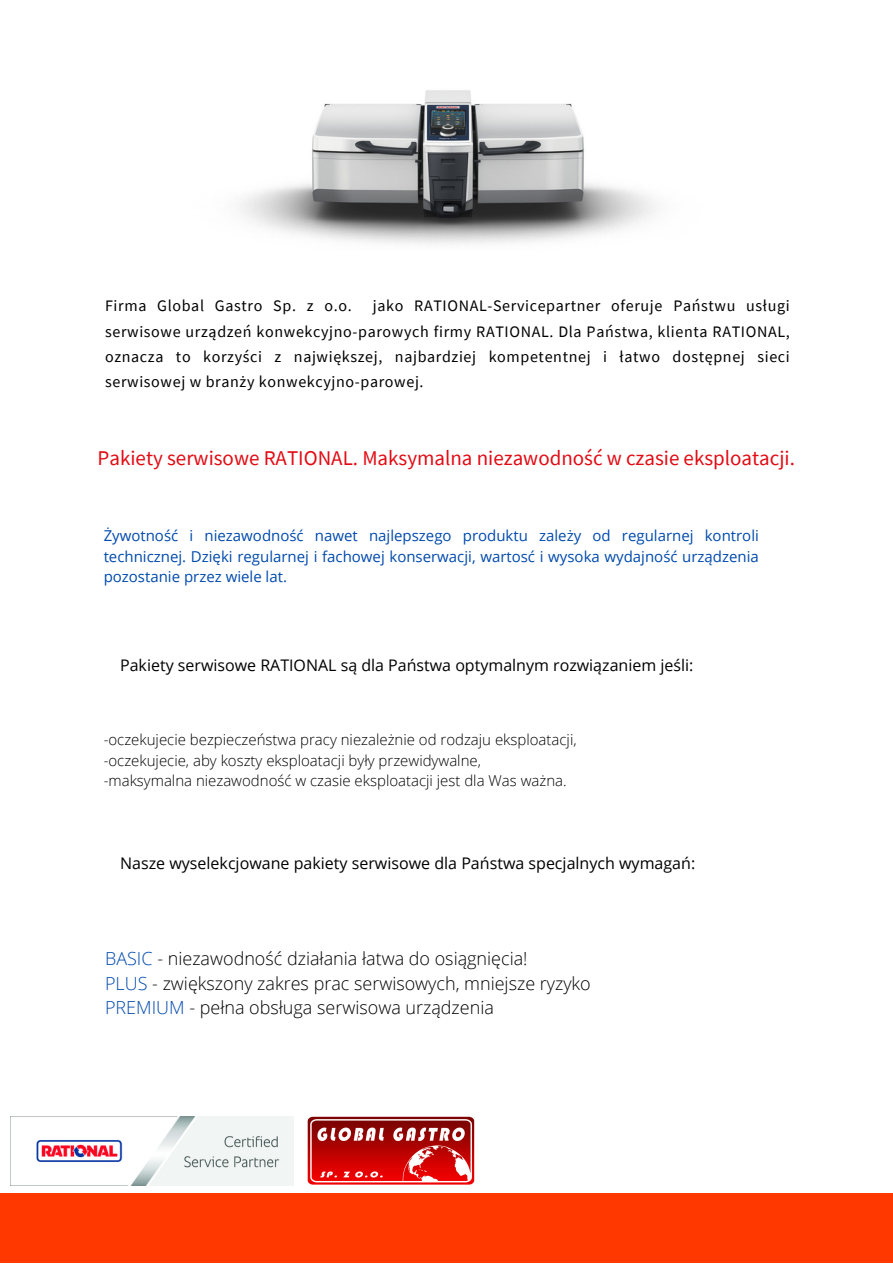
<style>
.page{position:relative;width:893px;height:1264px;background:#fff}
.page>*{position:absolute;margin:0;border:0;box-sizing:border-box;transform-origin:0 0}
.t1{font:21px "Source Sans Pro";color:#e20b14}
.t2{font:300 18px "Open Sans";color:#000}
.t3{font:16.05px/25.3px "Source Sans Pro";letter-spacing:.04em;color:#000;text-align:justify}
.t4{font:16.05px "Open Sans";color:#000}
.t5{font:15px/20.2px "Open Sans";color:#004aad;text-align:justify}
.t6{font:300 15px "Open Sans";color:#000}
.s1{color:#004aad}
</style>
<div class="page">
<div style="left:0;top:1192px;width:892px;height:70px;background:#ff3800"></div>
<img style="left:291px;top:1116px;width:184px;height:70px">
<img style="left:10px;top:1116px;width:283px;height:69px">
<img style="left:239px;top:90px;width:417px;height:154px">
<p class="t3" style="left:105px;top:293px;width:686px;text-indent:268px">jako RATIONAL-Servicepartner oferuje Państwu usługi serwisowe urządzeń konwekcyjno-parowych firmy RATIONAL. Dla Państwa, klienta RATIONAL, oznacza to korzyści z największej, najbardziej kompetentnej i łatwo dostępnej sieci serwisowej w branży konwekcyjno-parowej.</p>
<p class="t3" style="left:105px;top:293px;width:248px">Firma Global Gastro Sp. z o.o.</p>
<p class="t1" style="left:98px;top:444px;width:698px">Pakiety serwisowe RATIONAL. Maksymalna niezawodność w czasie eksploatacji.</p>
<p class="t5" style="left:104px;top:525px;width:656px">Żywotność i niezawodność nawet najlepszego produktu zależy od regularnej kontroli technicznej. Dzięki regularnej i fachowej konserwacji, wartosć i wysoka wydajność urządzenia pozostanie przez wiele lat.</p>
<p class="t4" style="left:120px;top:654px;width:574px">Pakiety serwisowe RATIONAL są dla Państwa optymalnym rozwiązaniem jeśli:</p>
<p class="t6" style="left:104px;top:729px;width:474px">-oczekujecie bezpieczeństwa pracy niezależnie od rodzaju eksploatacji,</p>
<p class="t6" style="left:104px;top:749px;width:379px">-oczekujecie, aby koszty eksploatacji były przewidywalne,</p>
<p class="t6" style="left:104px;top:770px;width:464px">-maksymalna niezawodność w czasie eksploatacji jest dla Was ważna.</p>
<p class="t4" style="left:120px;top:852px;width:576px">Nasze wyselekcjowane pakiety serwisowe dla Państwa specjalnych wymagań:</p>
<p class="t2" style="left:105px;top:945px;width:424px"><span class="s1">BASIC</span> - niezawodność działania łatwa do osiągnięcia!</p>
<p class="t2" style="left:105px;top:970px;width:487px"><span class="s1">PLUS</span> - zwiększony zakres prac serwisowych, mniejsze ryzyko</p>
<p class="t2" style="left:105px;top:995px;width:390px"><span class="s1">PREMIUM</span> - pełna obsługa serwisowa urządzenia</p>
</div>
